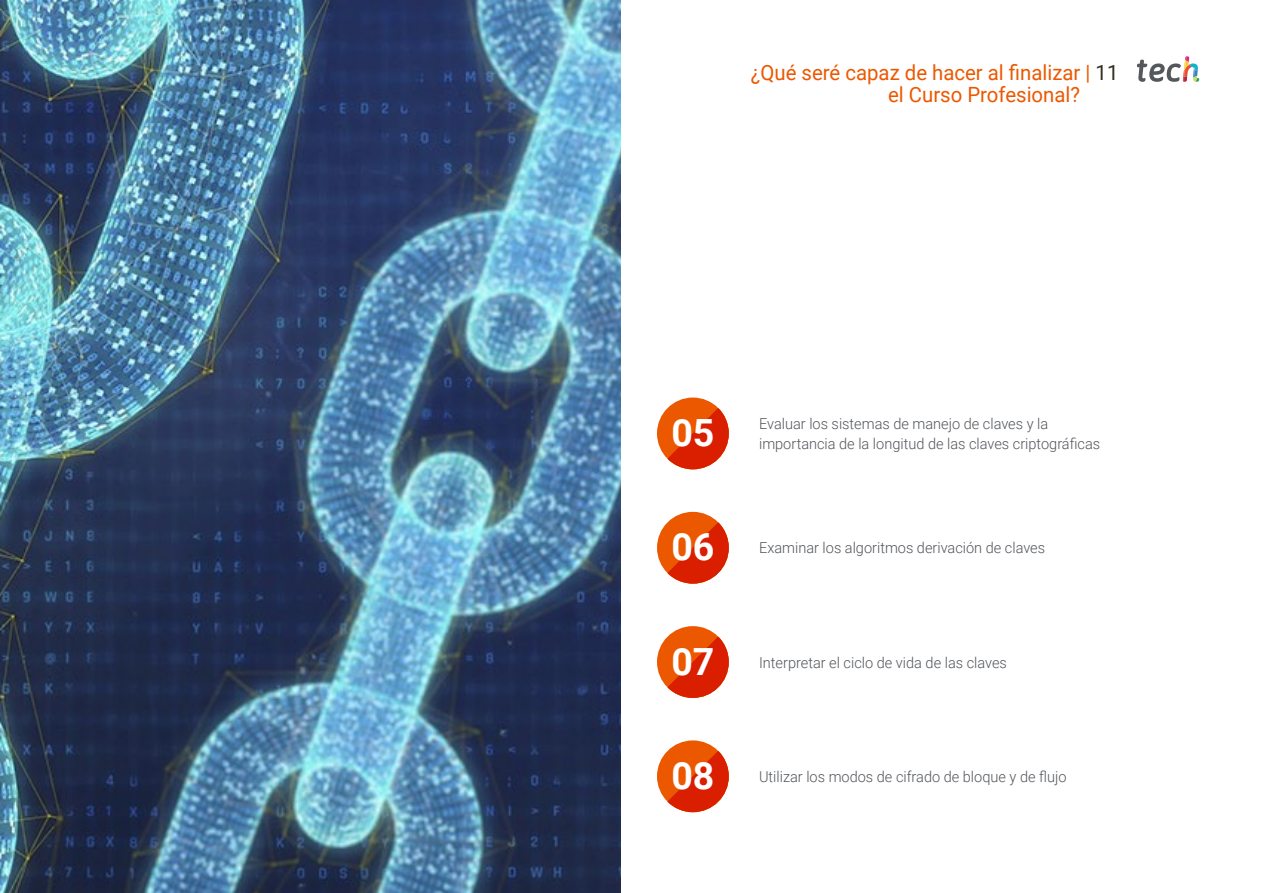
<style>
.page{position:relative;width:1263px;height:893px;background:#fff}
.page>*{position:absolute;margin:0;border:0;box-sizing:border-box;transform-origin:0 0}
.t1{font:700 37.5px "Roboto";color:#fff}
.t2{font:21px/22.5px "Roboto";color:#ec5800}
.t3{font:300 15px "Roboto";color:#52555b}
.s1{color:#312e20}
</style>
<div class="page">
<img style="left:0;top:0;width:621px;height:893px">
<svg style="left:1137px;top:56px;width:62px;height:26px"></svg>
<div style="left:657px;top:512px;width:72px;height:72px;background:#ec5800;border-radius:50%"></div>
<svg style="left:667px;top:522px;width:62px;height:62px"></svg>
<div style="left:657px;top:740px;width:72px;height:72px;background:#ec5800;border-radius:50%"></div>
<svg style="left:667px;top:751px;width:62px;height:61px"></svg>
<div style="left:657px;top:626px;width:72px;height:72px;background:#ec5800;border-radius:50%"></div>
<svg style="left:667px;top:637px;width:62px;height:61px"></svg>
<div style="left:657px;top:398px;width:72px;height:71px;background:#ec5800;border-radius:50%"></div>
<svg style="left:667px;top:408px;width:62px;height:61px"></svg>
<h2 class="t2" style="left:888px;top:60px;width:232px;text-indent:-137px">¿Qué seré capaz de hacer al finalizar | <span class="s1">11 </span>el Curso Profesional?</h2>
<h1 class="t1" style="left:671px;top:407px;width:45px">05</h1>
<p class="t3" style="left:759px;top:413px;width:291px">Evaluar los sistemas de manejo de claves y la</p>
<p class="t3" style="left:759px;top:433px;width:343px">importancia de la longitud de las claves criptográficas</p>
<h1 class="t1" style="left:671px;top:521px;width:45px">06</h1>
<p class="t3" style="left:759px;top:537px;width:288px">Examinar los algoritmos derivación de claves</p>
<h1 class="t1" style="left:671px;top:635px;width:45px">07</h1>
<p class="t3" style="left:759px;top:652px;width:249px">Interpretar el ciclo de vida de las claves</p>
<h1 class="t1" style="left:671px;top:749px;width:45px">08</h1>
<p class="t3" style="left:759px;top:766px;width:309px">Utilizar los modos de cifrado de bloque y de flujo</p>
</div>
